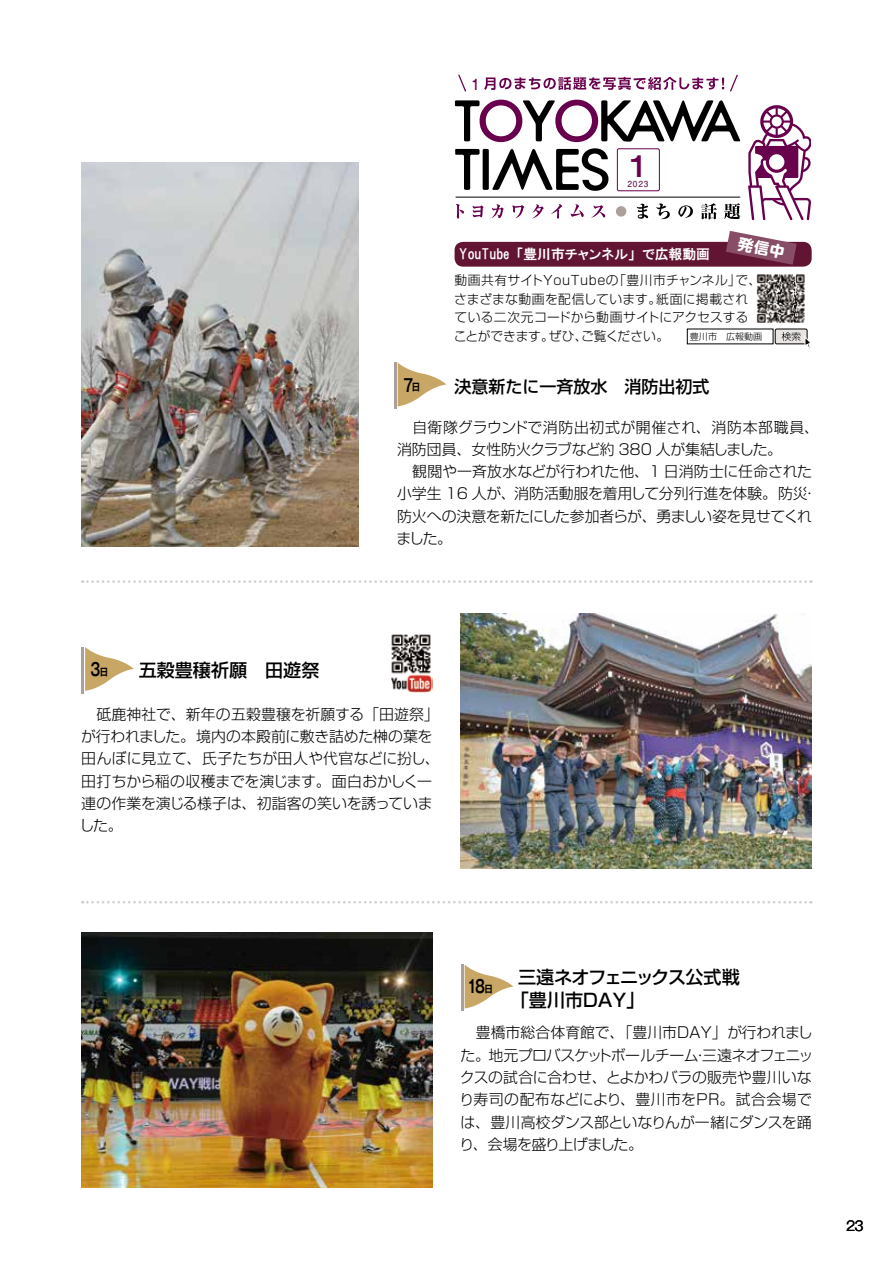
<style>
.page{position:relative;width:893px;height:1263px;background:#fff}
.page>*{position:absolute;margin:0;border:0;box-sizing:border-box;transform-origin:0 0}
.t1{font:29.7px "Midashi Go Pro MB31 90 msp RKSJ H";color:#69004d}
.t2{font:500 18px/22.4px "Shin Go Pro";letter-spacing:-.065em;color:#000}
.t3{font:500 18px "Shin Go Pro";letter-spacing:-.005em;color:#000}
.t4{font:700 17.55px "Gothic MB101 Pro De";color:#000;scale:.75 1}
.t5{font:500 16.95px "Shin Go Pro";color:#000}
.t6{font:15.3px "Midashi Go Pro MB31 90 msp RKSJ H";color:#69004d;scale:.76 1}
.t7{font:300 14.85px/22.4px "Shin Go Pro";letter-spacing:-.005em;color:#000}
.t8{font:300 14.85px/22.4px "Shin Go Pro";letter-spacing:-.03em;color:#000}
.t9{font:300 14.85px "Shin Go Pro";letter-spacing:.03em;color:#000}
.t10{font:13.8px "HGP Gothic E";color:#fff}
.t11{font:13.35px "Gothic MB101 Pro";color:#000}
.t12{font:300 12.75px "Shin Go Pro";letter-spacing:.02em;color:#000}
.t13{font:300 12.75px "Shin Go Pro";letter-spacing:.04em;color:#000}
.t14{font:300 12.75px "Shin Go Pro";letter-spacing:-.02em;color:#000}
.t15{font:700 10.65px "Gothic MB101 Pro De";color:#000;scale:.85 1}
.t16{font:300 9px "Shin Go Pro";color:#000}
.t17{font:8.25px "Futo Go B101 Pro Bold 90 msp RKSJ H";color:#621e4d}
.s1{font-size:17.55px}
</style>
<div class="page">
<svg style="left:82px;top:901px;width:729px;height:2px"></svg>
<svg style="left:82px;top:580px;width:729px;height:3px"></svg>
<img style="left:81px;top:932px;width:351px;height:255px">
<hr style="left:394px;top:362px;width:2px;height:47px;background:#aba09a">
<svg style="left:398px;top:363px;width:48px;height:43px"></svg>
<hr style="left:81px;top:647px;width:3px;height:47px;background:#aba09a">
<svg style="left:85px;top:647px;width:49px;height:44px"></svg>
<hr style="left:461px;top:964px;width:2px;height:47px;background:#aba09a">
<svg style="left:465px;top:965px;width:48px;height:43px"></svg>
<img style="left:81px;top:162px;width:277px;height:384px">
<img style="left:391px;top:634px;width:42px;height:59px">
<img style="left:461px;top:613px;width:351px;height:255px">
<div style="left:617px;top:148px;width:43px;height:43px;border:1px solid #69004d;border-radius:2px"></div>
<svg style="left:456px;top:204px;width:8px;height:15px"></svg>
<svg style="left:473px;top:205px;width:11px;height:12px"></svg>
<svg style="left:491px;top:204px;width:13px;height:14px"></svg>
<svg style="left:512px;top:205px;width:12px;height:13px"></svg>
<svg style="left:532px;top:204px;width:12px;height:14px"></svg>
<svg style="left:551px;top:204px;width:11px;height:15px"></svg>
<svg style="left:571px;top:204px;width:13px;height:13px"></svg>
<svg style="left:591px;top:205px;width:14px;height:13px"></svg>
<div style="left:616px;top:206px;width:10px;height:11px;background:#aba09a;border-radius:50%"></div>
<svg style="left:636px;top:204px;width:12px;height:15px"></svg>
<svg style="left:656px;top:203px;width:14px;height:16px"></svg>
<svg style="left:678px;top:205px;width:15px;height:13px"></svg>
<svg style="left:701px;top:203px;width:16px;height:16px"></svg>
<svg style="left:724px;top:203px;width:16px;height:16px"></svg>
<hr style="left:455px;top:197px;width:285px;height:1px;background:#000">
<svg style="left:455px;top:149px;width:25px;height:41px"></svg>
<div style="left:483px;top:149px;width:6px;height:41px;background:#000;border-radius:2px"></div>
<svg style="left:455px;top:100px;width:285px;height:42px"></svg>
<svg style="left:492px;top:148px;width:116px;height:43px"></svg>
<svg style="left:748px;top:105px;width:63px;height:115px"></svg>
<svg style="left:458px;top:74px;width:280px;height:18px"></svg>
<div style="left:775px;top:329px;width:32px;height:15px;background:#e9e5e3;border-radius:2px"></div>
<div style="left:775px;top:329px;width:32px;height:15px;border:1px solid #000;border-radius:2px"></div>
<svg style="left:782px;top:332px;width:28px;height:17px"></svg>
<img style="left:756px;top:274px;width:49px;height:49px">
<div style="left:455px;top:242px;width:357px;height:25px;background:#621433;border-radius:9px"></div>
<svg style="left:726px;top:231px;width:71px;height:34px"></svg>
<p class="t6" style="left:473px;top:72px;width:10px">1</p>
<h1 class="t1" style="left:630px;top:142px;width:18px">1</h1>
<p class="t17" style="left:627px;top:177px;width:22px">2023</p>
<p class="t10" style="left:459px;top:247px;width:52px">YouTube</p>
<p class="t10" style="left:517px;top:247px;width:120px">「豊川市チャンネル」</p>
<p class="t10" style="left:642px;top:247px;width:70px">で広報動画</p>
<p class="t12" style="left:613px;top:270px;width:149px">「豊川市チャンネルで」、</p>
<p class="t13" style="left:455px;top:270px;width:166px">動画共有サイトYouTubeの</p>
<p class="t15" style="left:404px;top:378px;width:21px">日<span class="s1">7</span></p>
<p class="t12" style="left:454px;top:288px;width:208px">さまざまな動画を配信しています。</p>
<p class="t12" style="left:454px;top:307px;width:296px">ている二次元コードから動画サイトにアクセスする</p>
<p class="t12" style="left:581px;top:326px;width:90px">ご覧ください。</p>
<p class="t12" style="left:656px;top:288px;width:93px">紙面に掲載され</p>
<p class="t12" style="left:549px;top:326px;width:40px">ぜひ、</p>
<p class="t14" style="left:454px;top:326px;width:102px">ことができます。</p>
<p class="t16" style="left:690px;top:329px;width:74px">豊川市　広報動画</p>
<p class="t5" style="left:454px;top:373px;width:257px">決意新たに一斉放水　消防出初式</p>
<p class="t15" style="left:90px;top:663px;width:23px">日<span class="s1">3</span></p>
<p class="t3" style="left:139px;top:655px;width:182px">五穀豊穣祈願　田遊祭</p>
<p class="t9" style="left:397px;top:415px;width:424px">　自衛隊グラウンドで消防出初式が開催され、消防本部職員、</p>
<p class="t7" style="left:397px;top:436px;width:387px">消防団員、女性防火クラブなど約 380 人が集結しました。</p>
<p class="t7" style="left:397px;top:458px;width:416px">　観閲や一斉放水などが行われた他、1 日消防士に任命された</p>
<p class="t7" style="left:802px;top:481px;width:16px">・</p>
<p class="t7" style="left:396px;top:481px;width:417px">小学生 16 人が、消防活動服を着用して分列行進を体験。防災防火への決意を新たにした参加者らが、勇ましい姿を見せてくれました。</p>
<p class="t7" style="left:80px;top:701px;width:361px">　砥鹿神社で、新年の五穀豊穣を祈願する「田遊祭「が行われました。境内の本殿前に敷き詰めた榊の葉を田んぼに見立て、氏子たちが田人や代官などに扮し、田打ちから稲の収穫までを演じます。面白おかしく一連の作業を演じる様子は、初詣客の笑いを誘っていました。</p>
<p class="t2" style="left:511px;top:964px;width:230px;text-indent:7px">三遠ネオフェニックス公式戦「豊川市ＤＡＹ「</p>
<p class="t8" style="left:461px;top:1020px;width:354px">　豊橋市総合体育館で、「豊川市ＤＡＹ」が行われました。地元プロバスケットボールチーム三遠ネオフェニッ</p>
<p class="t4" style="left:467px;top:972px;width:26px">18</p>
<p class="t15" style="left:484px;top:980px;width:12px">日</p>
<p class="t7" style="left:459px;top:1042px;width:354px;text-indent:233px">・<br>クスの試合に合わせ、とよかわバラの販売や豊川いなり寿司の配布などにより、豊川市をＰＲ。試合会場では、豊川高校ダンス部といなりんが一緒にダンスを踊り、会場を盛り上げました。</p>
<p class="t11" style="left:846px;top:1215px;width:19px">23</p>
</div>
